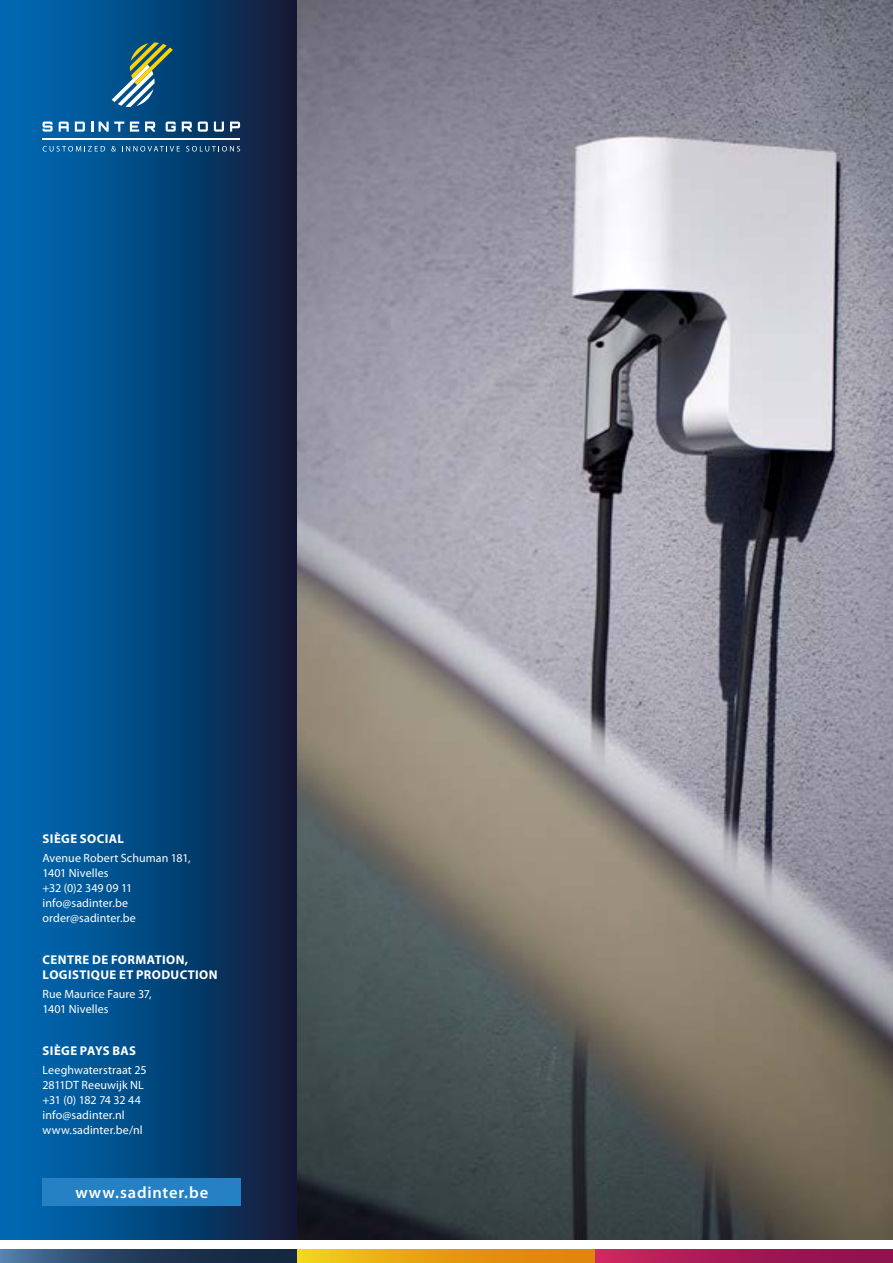
<style>
.page{position:relative;width:893px;height:1263px;background:#fff}
.page>*{position:absolute;margin:0;border:0;box-sizing:border-box;transform-origin:0 0}
.t1{font:600 16.5px "Myriad Pro";letter-spacing:.05em;color:#fff}
.t2{font:700 12.75px/15px "Myriad Pro";letter-spacing:.03em;color:#fff}
.t3{font:12px/15px "Myriad Pro";letter-spacing:.005em;color:#fff}
</style>
<div class="page">
<div style="left:0;top:0;width:298px;height:1263px;background:linear-gradient(to right,#0070bf,#101b39)"></div>
<svg style="left:0;top:1248px;width:298px;height:15px;background:#364f6c"></svg>
<svg style="left:298px;top:1249px;width:297px;height:14px;background:#e6a111"></svg>
<svg style="left:595px;top:1249px;width:298px;height:14px;background:#a61a54"></svg>
<div style="left:0;top:1240px;width:893px;height:8px;background:#fff"></div>
<img style="left:298px;top:0;width:595px;height:1240px">
<div style="left:43px;top:1179px;width:198px;height:27px;background:#2581c4"></div>
<svg style="left:112px;top:43px;width:61px;height:64px;background:#477681"></svg>
<svg style="left:43px;top:122px;width:10px;height:10px"></svg>
<svg style="left:59px;top:122px;width:10px;height:10px"></svg>
<svg style="left:75px;top:122px;width:10px;height:10px"></svg>
<svg style="left:91px;top:122px;width:2px;height:10px"></svg>
<svg style="left:99px;top:122px;width:25px;height:10px"></svg>
<svg style="left:130px;top:122px;width:9px;height:10px"></svg>
<svg style="left:145px;top:122px;width:10px;height:10px"></svg>
<svg style="left:166px;top:122px;width:10px;height:10px"></svg>
<svg style="left:182px;top:122px;width:10px;height:10px"></svg>
<svg style="left:198px;top:122px;width:10px;height:10px"></svg>
<svg style="left:214px;top:122px;width:10px;height:10px"></svg>
<svg style="left:230px;top:122px;width:10px;height:10px"></svg>
<hr style="left:43px;top:138px;width:197px;height:2px;background:#fff">
<svg style="left:43px;top:146px;width:62px;height:6px"></svg>
<svg style="left:111px;top:146px;width:5px;height:6px"></svg>
<svg style="left:122px;top:146px;width:58px;height:6px"></svg>
<svg style="left:186px;top:146px;width:54px;height:6px"></svg>
<p class="t2" style="left:43px;top:831px;width:83px">SIÈGE SOCIAL</p>
<p class="t3" style="left:43px;top:850px;width:149px">Avenue Robert Schuman 181,<br>1401 Nivelles<br>+32 (0)2 349 09 11 info@sadinter.be order@sadinter.be</p>
<p class="t2" style="left:43px;top:952px;width:176px">CENTRE DE FORMATION,<br>LOGISTIQUE ET PRODUCTION</p>
<p class="t3" style="left:43px;top:987px;width:111px">Rue Maurice Faure 37,<br>1401 Nivelles</p>
<p class="t2" style="left:43px;top:1043px;width:95px">SIÈGE PAYS BAS</p>
<p class="t3" style="left:43px;top:1063px;width:106px">Leeghwaterstraat 25<br>2811DT Reeuwijk NL +31 (0) 182 74 32 44 info@sadinter.nl www.sadinter.be/nl</p>
<h1 class="t1" style="left:75px;top:1182px;width:134px">www.sadinter.be</h1>
</div>
